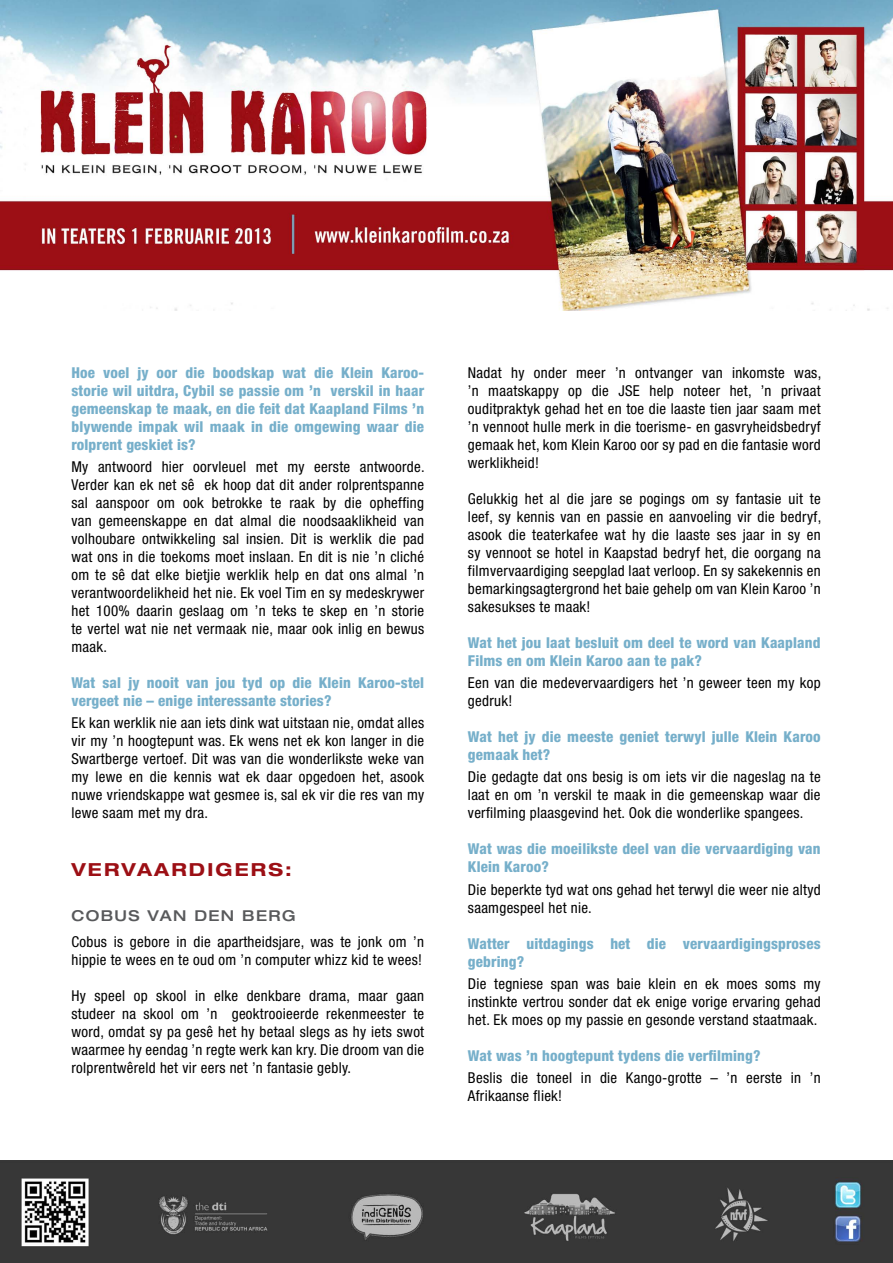
<style>
.page{position:relative;width:893px;height:1263px;background:#fff}
.page>*{position:absolute;margin:0;border:0;box-sizing:border-box;transform-origin:0 0}
.t1{font:700 expanded 18px "Helvetica Neue LT Std";letter-spacing:.12em;color:#9c0f15}
.t2{font:condensed 15px/18px "Helvetica Neue LT Std";letter-spacing:.02em;color:#000;text-align:justify}
.t3{font:800 condensed 15px/18px "Helvetica Neue LT Std";letter-spacing:.01em;color:#76afca}
.t4{font:500 expanded 15px "Helvetica Neue LT Std";letter-spacing:.09em;color:#58595b}
</style>
<div class="page">
<img style="left:0;top:0;width:893px;height:310px">
<img style="left:0;top:1161px;width:893px;height:102px">
<p class="t3" style="left:71px;top:363px;width:354px;text-align:justify">Hoe voel jy oor die boodskap wat die Klein Karoo&shy;storie wil uitdra, Cybil se passie om ’n verskil in haar gemeenskap te maak, en die feit dat Kaapland Films ’n blywende impak wil maak in die omgewing waar die rolprent geskiet is?</p>
<p class="t2" style="left:71px;top:458px;width:355px">My antwoord hier oorvleuel met my eerste antwoorde.<br>Verder kan ek net sê ek hoop dat dit ander rolprentspanne sal aanspoor om ook betrokke te raak by die opheffing van gemeenskappe en dat almal die noodsaaklikheid van volhoubare ontwikkeling sal insien. Dit is werklik die pad wat ons in die toekoms moet inslaan. En dit is nie ’n cliché om te sê dat elke bietjie werklik help en dat ons almal ’n verantwoordelikheid het nie. Ek voel Tim en sy medeskrywer het 100% daarin geslaag om ’n teks te skep en ’n storie te vertel wat nie net vermaak nie, maar ook inlig en bewus maak.</p>
<p class="t3" style="left:71px;top:673px;width:354px">Wat sal jy nooit van jou tyd op die Klein Karoo-stel vergeet nie – enige interessante stories?</p>
<p class="t2" style="left:71px;top:714px;width:354px">Ek kan werklik nie aan iets dink wat uitstaan nie, omdat alles vir my ’n hoogtepunt was. Ek wens net ek kon langer in die Swartberge vertoef. Dit was van die wonderlikste weke van my lewe en die kennis wat ek daar opgedoen het, asook nuwe vriendskappe wat gesmee is, sal ek vir die res van my lewe saam met my dra.</p>
<p class="t1" style="left:71px;top:858px;width:222px">VERVAARDIGERS:</p>
<p class="t4" style="left:71px;top:906px;width:226px">COBUS VAN DEN BERG</p>
<p class="t2" style="left:71px;top:933px;width:354px">Cobus is gebore in die apartheidsjare, was te jonk om ’n hippie te wees en te oud om ’n computer whizz kid te wees!</p>
<p class="t2" style="left:71px;top:987px;width:354px">Hy speel op skool in elke denkbare drama, maar gaan studeer na skool om ’n geoktrooieerde rekenmeester te word, omdat sy pa gesê het hy betaal slegs as hy iets swot waarmee hy eendag ’n regte werk kan kry. Die droom van die rolprentwêreld het vir eers net ’n fantasie gebly.</p>
<p class="t2" style="left:468px;top:363px;width:355px">Nadat hy onder meer ’n ontvanger van inkomste was, ’n maatskappy op die JSE help noteer het, ’n privaat ouditpraktyk gehad het en toe die laaste tien jaar saam met ’n vennoot hulle merk in die toerisme- en gasvryheidsbedryf gemaak het, kom Klein Karoo oor sy pad en die fantasie word werklikheid!</p>
<p class="t2" style="left:468px;top:489px;width:355px">Gelukkig het al die jare se pogings om sy fantasie uit te leef, sy kennis van en passie en aanvoeling vir die bedryf, asook die teaterkafee wat hy die laaste ses jaar in sy en sy vennoot se hotel in Kaapstad bedryf het, die oorgang na filmvervaardiging seepglad laat verloop. En sy sakekennis en bemarkingsagtergrond het baie gehelp om van Klein Karoo ’n sakesukses te maak!</p>
<p class="t3" style="left:468px;top:633px;width:354px">Wat het jou laat besluit om deel te word van Kaapland<br>Films en om Klein Karoo aan te pak?</p>
<p class="t2" style="left:468px;top:674px;width:354px">Een van die medevervaardigers het ’n geweer teen my kop gedruk!</p>
<p class="t3" style="left:468px;top:727px;width:354px">Wat het jy die meeste geniet terwyl julle Klein Karoo gemaak het?</p>
<p class="t2" style="left:468px;top:768px;width:354px">Die gedagte dat ons besig is om iets vir die nageslag na te laat en om ’n verskil te maak in die gemeenskap waar die verfilming plaasgevind het. Ook die wonderlike spangees.</p>
<p class="t3" style="left:468px;top:840px;width:354px">Wat was die moeilikste deel van die vervaardiging van<br>Klein Karoo?</p>
<p class="t2" style="left:468px;top:880px;width:354px">Die beperkte tyd wat ons gehad het terwyl die weer nie altyd saamgespeel het nie.</p>
<p class="t3" style="left:468px;top:934px;width:354px">Watter uitdagings het die vervaardigingsproses gebring?</p>
<p class="t2" style="left:468px;top:974px;width:354px">Die tegniese span was baie klein en ek moes soms my instinkte vertrou sonder dat ek enige vorige ervaring gehad het. Ek moes op my passie en gesonde verstand staatmaak.</p>
<p class="t3" style="left:468px;top:1046px;width:294px">Wat was ’n hoogtepunt tydens die verfilming?</p>
<p class="t2" style="left:468px;top:1069px;width:354px">Beslis die toneel in die Kango-grotte – ’n eerste in ’n<br>Afrikaanse fliek!</p>
</div>
